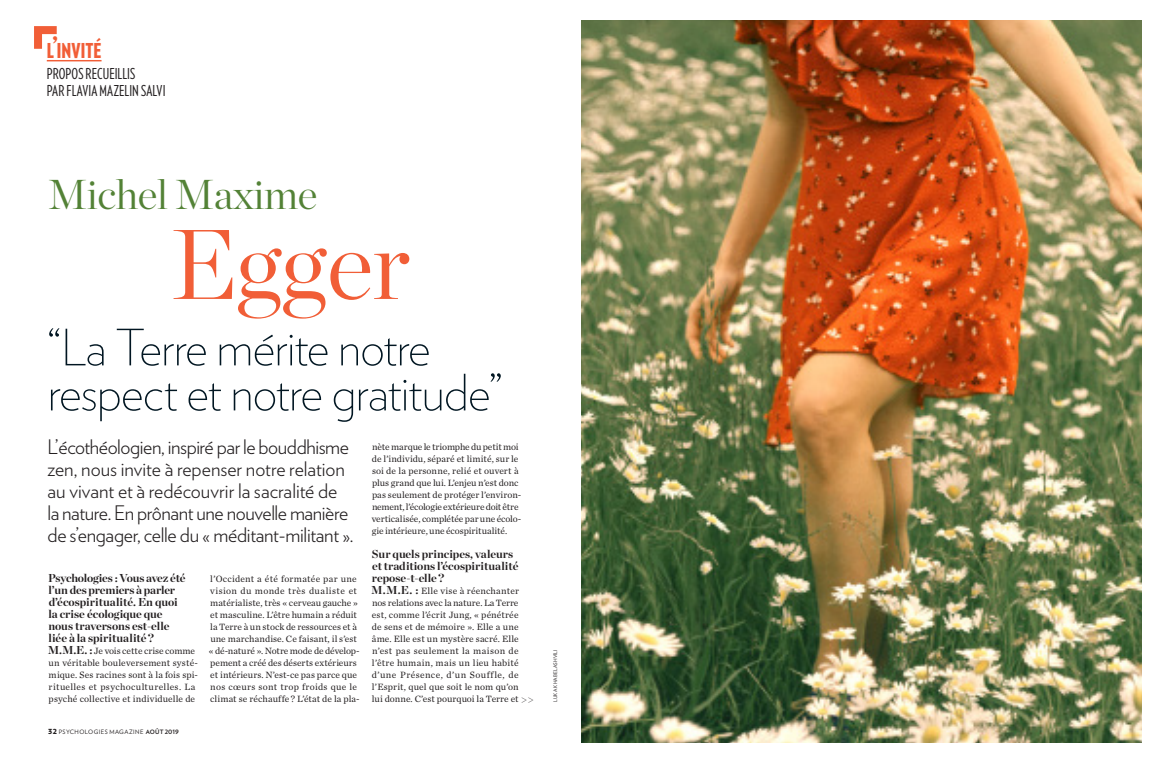
<style>
.page{position:relative;width:1163px;height:766px;background:#fff}
.page>*{position:absolute;margin:0;border:0;box-sizing:border-box;transform-origin:0 0}
.Titre_G_serif{font:300 98.8px "Chronicle Display";letter-spacing:-.01em;color:#f15e37}
.Titre_G_baton{font:200 50px/45px "Verlag";letter-spacing:-.025em;color:#011622}
.Titre_G_serif-2{font:300 41.7px "Chronicle Display";letter-spacing:-.01em;color:#538236}
.t1{font:900 20.5px "Verlag Compressed";letter-spacing:.005em;color:#f15e37}
.Chapo_mag{font:300 20px/22px "Verlag";letter-spacing:-.015em;color:#231f20}
.t2{font:15px/17px "Verlag Compressed";letter-spacing:.01em;color:#231f20}
.t3{font:12px "Chronicle Display";color:#231f20}
.Questions_entret{font:700 11.5px/12px "Chronicle Display";letter-spacing:-.005em;color:#231f20}
.Texte_serif_justi{font:9.5px/12px "Chronicle Text G1";letter-spacing:.005em;color:#231f20}
.t4{font:6px "Verlag";letter-spacing:.075em;color:#231f20}
.Credit_photo{font:5px "Verlag";letter-spacing:.03em;color:#231f20}
.s1{font-size:29.3px}
.s2{font-family:"Chronicle Display";font-weight:700;font-size:11.5px}
.s3{font-weight:900;font-size:7px}
.s4{font-weight:700}
</style>
<div class="page">
<img style="left:581px;top:21px;width:559px;height:721px">
<hr style="left:47px;top:60px;width:55px;height:1px;background:#f15e37">
<svg style="left:34px;top:26px;width:23px;height:23px"></svg>
<p class="t1" style="left:47px;top:35px;width:56px">l<span class="s1">’</span>invité</p>
<p class="t2" style="left:47px;top:65px;width:120px">PROPOS RECUEILLIS<br>PAR FLAVIA MAZELIN SALVI</p>
<p class="Titre_G_serif-2" style="left:48px;top:163px;width:271px">Michel Maxime</p>
<p class="Titre_G_serif" style="left:171px;top:189px;width:241px">Egger</p>
<p class="Titre_G_baton" style="left:47px;top:322px;width:456px">“La Terre mérite notre respect et notre gratitude”</p>
<p class="Chapo_mag" style="left:47px;top:434px;width:307px">L’écothéologien, inspiré par le bouddhisme zen, nous invite à repenser notre relation au vivant et à redécouvrir la sacralité de la nature. En prônant une nouvelle manière de s’engager, celle du « méditant-militant ».</p>
<p class="Questions_entret" style="left:48px;top:570px;width:139px">Psychologies : Vous avez été l’un des premiers à parler d’écospiritualité. En quoi la crise écologique que nous traversons est-elle liée à la spiritualité ?</p>
<p class="Texte_serif_justi" style="left:48px;top:644px;width:152px"><span class="s2">M.M.E. :</span> Je vois cette crise comme un véritable bouleversement systé&shy;mique. Ses racines sont à la fois spi&shy;rituelles et psychoculturelles. La psyché collective et individuelle de</p>
<p class="t4" style="left:48px;top:727px;width:132px"><span class="s3">32</span> PSYCHOLOGIES MAGAZINE <span class="s4">août 2019</span></p>
<p class="Texte_serif_justi" style="left:209px;top:572px;width:152px">l’Occident a été formatée par une vision du monde très dualiste et matérialiste, très « cerveau gauche » et masculine. L’être humain a réduit la Terre à un stock de ressources et à une marchandise. Ce faisant, il s’est « dé-naturé ». Notre mode de dévelop&shy;pement a créé des déserts extérieurs et intérieurs. N’est-ce pas parce que nos cœurs sont trop froids que le climat se réchauffe ? L’état de la pla-</p>
<p class="Texte_serif_justi" style="left:372px;top:440px;width:151px">nète marque le triomphe du petit moi de l’individu, séparé et limité, sur le soi de la personne, relié et ouvert à plus grand que lui. L’enjeu n’est donc pas seulement de protéger l’environ&shy;nement, l’écologie extérieure doit être verticalisée, complétée par une écolo&shy;gie intérieure, une écospiritualité.</p>
<p class="Questions_entret" style="left:372px;top:546px;width:148px">Sur quels principes, valeurs et traditions l’écospiritualité repose-t-elle ?</p>
<p class="Texte_serif_justi" style="left:371px;top:584px;width:149px;text-align:justify"><span class="s2">M.M.E. :</span> Elle vise à réenchanter nos relations avec la nature. La Terre est, comme l’écrit Jung, « pénétrée de sens et de mémoire ». Elle a une âme. Elle est un mystère sacré. Elle n’est pas seulement la maison de l’être humain, mais un lieu habité d’une Présence, d’un Souffle, de l’Esprit, quel que soit le nom qu’on lui donne. C’est pourquoi la Terre et</p>
<p class="t3" style="left:521px;top:690px;width:15px">&gt;&gt;</p>
<p class="Credit_photo" style="left:551px;top:701px;width:54px;rotate:-90deg">LUKA KHABELASHVILI</p>
</div>
